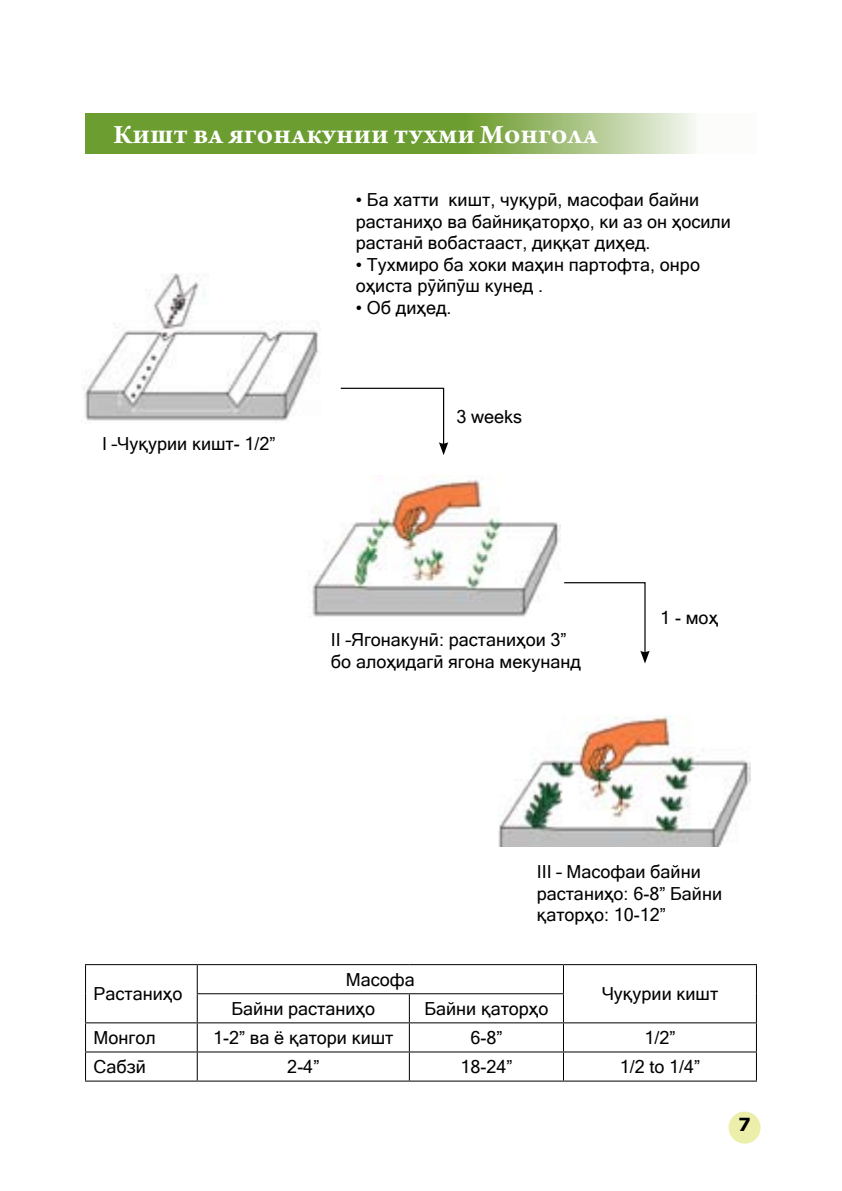
<style>
.page{position:relative;width:842px;height:1191px;background:#fff}
.page>*{position:absolute;margin:0;border:0;box-sizing:border-box;transform-origin:0 0}
.t1{font:700 28px "Arno Pro";letter-spacing:-.005em;color:#fff}
.t2{font:18px/21.6px "Microsoft Sans Serif";color:#000}
.t3{font:700 18px "Verdana";color:#000}
</style>
<div class="page">
<img style="left:83px;top:273px;width:238px;height:148px">
<img style="left:309px;top:475px;width:252px;height:143px">
<img style="left:498px;top:716px;width:252px;height:130px">
<svg style="left:85px;top:964px;width:672px;height:117px"></svg>
<hr style="left:197px;top:1022px;width:212px;height:1px;background:#000">
<hr style="left:409px;top:1022px;width:154px;height:1px;background:#000">
<svg style="left:340px;top:387px;width:108px;height:68px"></svg>
<svg style="left:564px;top:582px;width:86px;height:81px"></svg>
<div style="left:729px;top:1111px;width:32px;height:32px;background:#ebefaa;border-radius:50%"></div>
<svg style="left:85px;top:113px;width:611px;height:40px;background:#84ac52"></svg>
<h1 class="t1" style="left:113px;top:122px;width:486px">Кишт ва ягонакунии тухми Монгола</h1>
<p class="t2" style="left:356px;top:189px;width:377px">• Ба хатти кишт, чуқурӣ, масофаи байни растаниҳо ва байниқаторҳо, ки аз он ҳосили растанӣ вобастааст, диққат диҳед.</p>
<p class="t2" style="left:356px;top:253px;width:346px">• Тухмиро ба хоки маҳин партофта, онро оҳиста рӯйпӯш кунед .</p>
<p class="t2" style="left:356px;top:297px;width:97px">• Об диҳед.</p>
<p class="t2" style="left:102px;top:432px;width:175px">I –Чуқурии кишт- 1/2”</p>
<p class="t2" style="left:456px;top:405px;width:67px">3 weeks</p>
<p class="t2" style="left:331px;top:628px;width:252px">II –Ягонакунӣ: растаниҳои 3” бо алоҳидагӣ ягона мекунанд</p>
<p class="t2" style="left:660px;top:607px;width:59px">1 - моҳ</p>
<p class="t2" style="left:537px;top:860px;width:187px">III – Масофаи байни растаниҳо: 6-8” Байни қаторҳо: 10-12”</p>
<p class="t2" style="left:94px;top:983px;width:90px">Растаниҳо</p>
<p class="t2" style="left:346px;top:968px;width:70px">Масофа</p>
<p class="t2" style="left:231px;top:997px;width:145px">Байни растаниҳо</p>
<p class="t2" style="left:424px;top:997px;width:126px">Байни қаторҳо</p>
<p class="t2" style="left:602px;top:983px;width:118px">Чуқурии кишт</p>
<p class="t2" style="left:94px;top:1026px;width:64px">Монгол</p>
<p class="t2" style="left:213px;top:1026px;width:182px">1-2” ва ё қатори кишт</p>
<p class="t2" style="left:470px;top:1027px;width:34px">6-8”</p>
<p class="t2" style="left:644px;top:1026px;width:33px">1/2”</p>
<p class="t2" style="left:94px;top:1055px;width:54px">Сабзӣ</p>
<p class="t2" style="left:287px;top:1056px;width:34px">2-4”</p>
<p class="t2" style="left:460px;top:1056px;width:54px">18-24”</p>
<p class="t2" style="left:620px;top:1055px;width:82px">1/2 to 1/4”</p>
<p class="t3" style="left:738px;top:1114px;width:14px">7</p>
</div>
